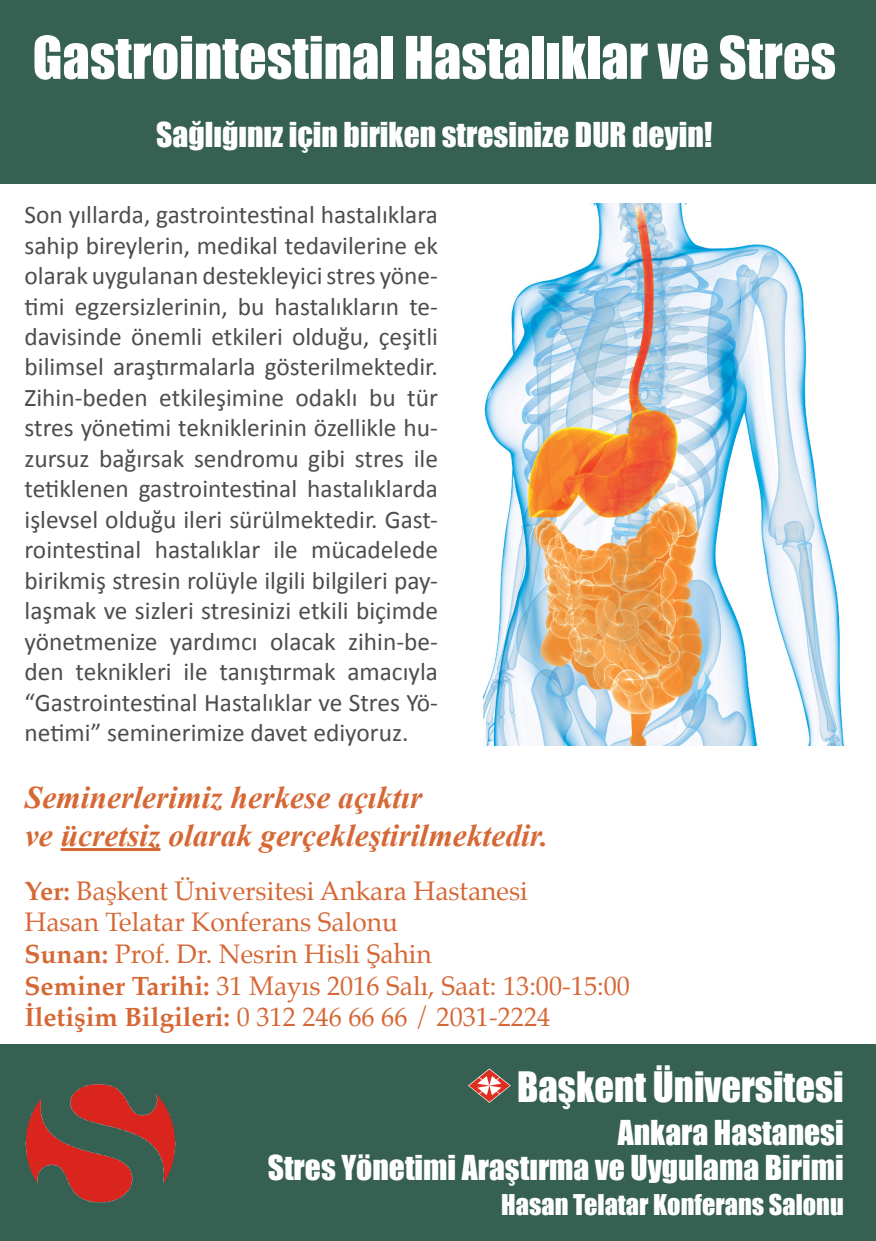
<style>
.page{position:relative;width:876px;height:1241px;background:#fff}
.page>*{position:absolute;margin:0;border:0;box-sizing:border-box;transform-origin:0 0}
.t1{font:54.25px "Impact";color:#fff}
.t2{font:38.5px "Impact";color:#fff}
.t3{font:31.5px "Impact";color:#fff}
.t4{font:italic 700 31.5px "Times New Roman";color:#d66836}
.t5{font:26.25px "Palatino";color:#d66836}
.t6{font:26.25px "Impact";color:#fff}
.t7{font:25.38px/30.4px "Calibri";color:#231f20;text-align:justify}
.s1{font-weight:700}
</style>
<div class="page">
<img style="left:482px;top:203px;width:362px;height:542px">
<div style="left:0;top:0;width:876px;height:184px;background:#366052"></div>
<div style="left:0;top:1044px;width:876px;height:196px;background:#366052"></div>
<img style="left:468px;top:1068px;width:42px;height:33px">
<hr style="left:61px;top:847px;width:99px;height:3px;background:#d66836">
<img style="left:25px;top:1084px;width:151px;height:119px">
<p class="t1" style="left:33px;top:15px;width:805px">Gastrointestinal Hastalıklar ve Stres</p>
<p class="t3" style="left:156px;top:110px;width:557px">Sağlığınız için biriken stresinize DUR deyin!</p>
<p class="t7" style="left:25px;top:199px;width:415px">Son yıllarda, gastrointestinal hastalıklara sahip bireylerin, medikal tedavilerine ek olarak uygulanan destekleyici stres yöne&shy;timi egzersizlerinin, bu hastalıkların te&shy;davisinde önemli etkileri olduğu, çeşitli bilimsel araştırmalarla gösterilmektedir.<br>Zihin-beden etkileşimine odaklı bu tür stres yönetimi tekniklerinin özellikle hu&shy;zursuz bağırsak sendromu gibi stres ile tetiklenen gastrointestinal hastalıklarda işlevsel olduğu ileri sürülmektedir. Gast&shy;rointestinal hastalıklar ile mücadelede birikmiş stresin rolüyle ilgili bilgileri pay&shy;laşmak ve sizleri stresinizi etkili biçimde yönetmenize yardımcı olacak zihin-be&shy;den teknikleri ile tanıştırmak amacıyla “Gastrointestinal Hastalıklar ve Stres Yö&shy;netimi” seminerimize davet ediyoruz.</p>
<p class="t4" style="left:25px;top:775px;width:399px">Seminerlerimiz herkese açıktır</p>
<p class="t4" style="left:25px;top:813px;width:525px">ve ücretsiz olarak gerçekleştirilmektedir.</p>
<p class="t5" style="left:25px;top:869px;width:505px"><span class="s1">Yer:</span> Başkent Üniversitesi Ankara Hastanesi</p>
<p class="t5" style="left:25px;top:900px;width:375px">Hasan Telatar Konferans Salonu</p>
<p class="t5" style="left:25px;top:932px;width:409px"><span class="s1">Sunan:</span> Prof. Dr. Nesrin Hisli Şahin</p>
<p class="t5" style="left:25px;top:963px;width:607px"><span class="s1">Seminer Tarihi:</span> 31 Mayıs 2016 Salı, Saat: 13:00-15:00</p>
<p class="t5" style="left:25px;top:995px;width:527px"><span class="s1">İletişim Bilgileri:</span> 0 312 246 66 66 / 2031-2224</p>
<p class="t2" style="left:517px;top:1057px;width:328px">Başkent Üniversitesi</p>
<p class="t3" style="left:618px;top:1107px;width:227px">Ankara Hastanesi</p>
<p class="t3" style="left:268px;top:1142px;width:577px">Stres Yönetimi Araştırma ve Uygulama Birimi</p>
<p class="t6" style="left:501px;top:1183px;width:344px">Hasan Telatar Konferans Salonu</p>
</div>
